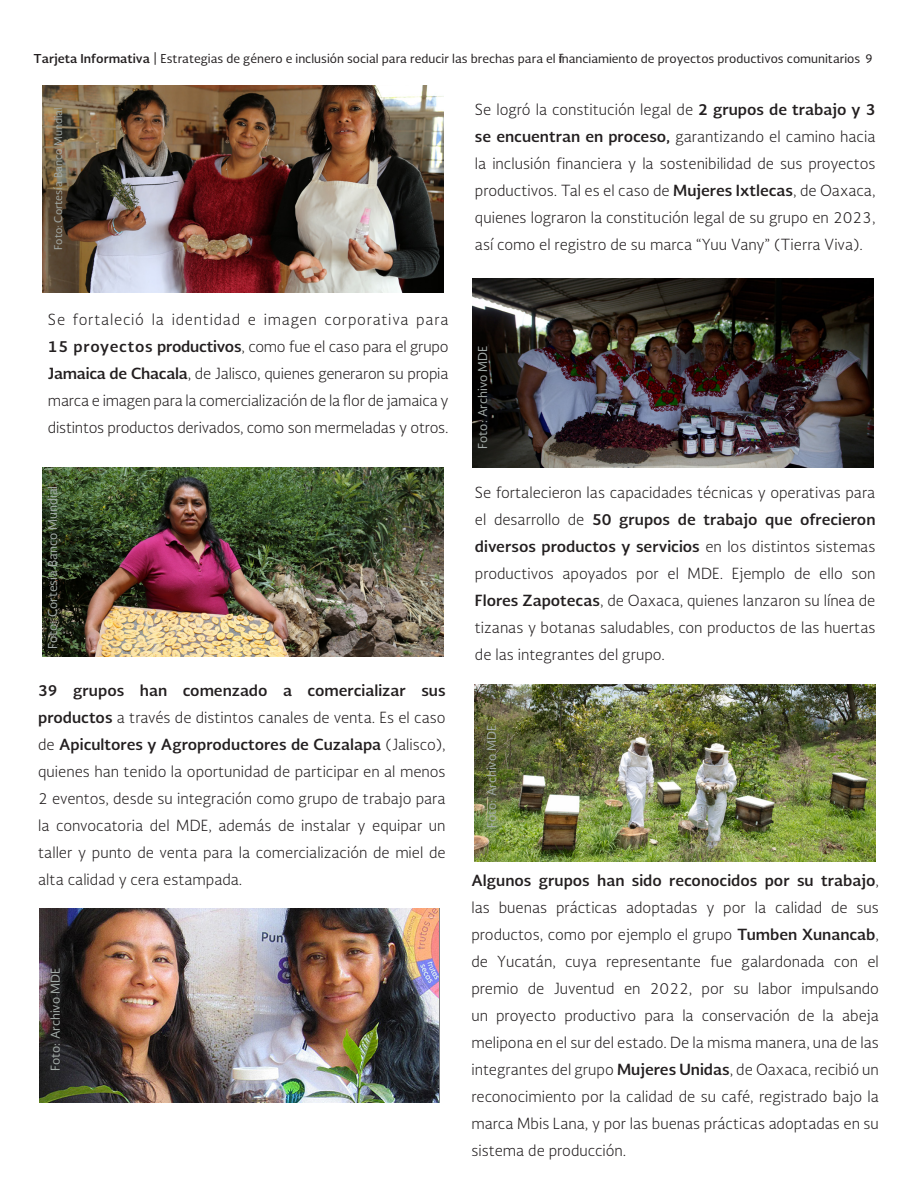
<style>
.page{position:relative;width:918px;height:1188px;background:#fff}
.page>*{position:absolute;margin:0;border:0;box-sizing:border-box;transform-origin:0 0}
.t1{font:300 15px/27px "Soberana Sans";color:#231f20;text-align:justify}
.t2{font:12px "Soberana Sans";color:#231f20}
.t3{font:12px "Soberana Sans";color:#a3aba8}
.t4{font:10.5px "Soberana Sans";color:#a3aba8}
.s1{font-weight:700}
</style>
<div class="page">
<img style="left:43px;top:85px;width:400px;height:207px">
<img style="left:473px;top:278px;width:400px;height:189px">
<img style="left:43px;top:468px;width:400px;height:189px">
<img style="left:475px;top:684px;width:400px;height:177px">
<img style="left:39px;top:908px;width:400px;height:195px">
<p class="t2" style="left:34px;top:50px;width:841px"><span class="s1">Tarjeta Informativa</span> | Estrategias de género e inclusión social para reducir las brechas para el financiamiento de proyectos productivos comunitarios 9</p>
<p class="t1" style="left:475px;top:96px;width:402px">Se logró la constitución legal de <span class="s1">2 grupos de trabajo y 3 se encuentran en proceso,</span> garantizando el camino hacia la inclusión financiera y la sostenibilidad de sus proyectos productivos. Tal es el caso de <span class="s1">Mujeres Ixtlecas</span>, de Oaxaca, quienes lograron la constitución legal de su grupo en 2023,</p>
<p class="t4" style="left:51px;top:250px;width:144px;rotate:-90deg">Foto: Cortesía Banco Mundial</p>
<p class="t1" style="left:475px;top:231px;width:390px">así como el registro de su marca “Yuu Vany” (Tierra Viva).</p>
<p class="t1" style="left:48px;top:306px;width:402px">Se fortaleció la identidad e imagen corporativa para <span class="s1">15 proyectos productivos</span>, como fue el caso para el grupo <span class="s1">Jamaica de Chacala</span>, de Jalisco, quienes generaron su propia marca e imagen para la comercialización de la flor de jamaica y distintos productos derivados, como son mermeladas y otros.</p>
<p class="t3" style="left:45px;top:649px;width:165px;rotate:-90deg">Foto: Cortesía Banco Mundial</p>
<p class="t1" style="left:38px;top:677px;width:409px"><span class="s1">39 grupos han comenzado a comercializar sus productos</span> a través de distintos canales de venta. Es el caso de <span class="s1">Apicultores y Agroproductores de Cuzalapa</span> (Jalisco), quienes han tenido la oportunidad de participar en al menos 2 eventos, desde su integración como grupo de trabajo para la convocatoria del MDE, además de instalar y equipar un taller y punto de venta para la comercialización de miel de alta calidad y cera estampada.</p>
<p class="t3" style="left:48px;top:1071px;width:104px;rotate:-90deg">Foto: Archivo MDE</p>
<p class="t3" style="left:475px;top:449px;width:104px;rotate:-90deg">Foto: Archivo MDE</p>
<p class="t1" style="left:475px;top:478px;width:402px">Se fortalecieron las capacidades técnicas y operativas para el desarrollo de <span class="s1">50 grupos de trabajo que ofrecieron diversos productos y servicios</span> en los distintos sistemas productivos apoyados por el MDE. Ejemplo de ello son <span class="s1">Flores Zapotecas</span>, de Oaxaca, quienes lanzaron su línea de tizanas y botanas saludables, con productos de las huertas de las integrantes del grupo.</p>
<p class="t3" style="left:484px;top:828px;width:104px;rotate:-90deg">Foto: Archivo MDE</p>
<p class="t1" style="left:471px;top:867px;width:409px"><span class="s1">Algunos grupos han sido reconocidos por su trabajo</span>, las buenas prácticas adoptadas y por la calidad de sus productos, como por ejemplo el grupo <span class="s1">Tumben Xunancab</span>, de Yucatán, cuya representante fue galardonada con el premio de Juventud en 2022, por su labor impulsando un proyecto productivo para la conservación de la abeja melipona en el sur del estado. De la misma manera, una de las integrantes del grupo <span class="s1">Mujeres Unidas</span>, de Oaxaca, recibió un reconocimiento por la calidad de su café, registrado bajo la marca Mbis Lana, y por las buenas prácticas adoptadas en su sistema de producción.</p>
</div>
